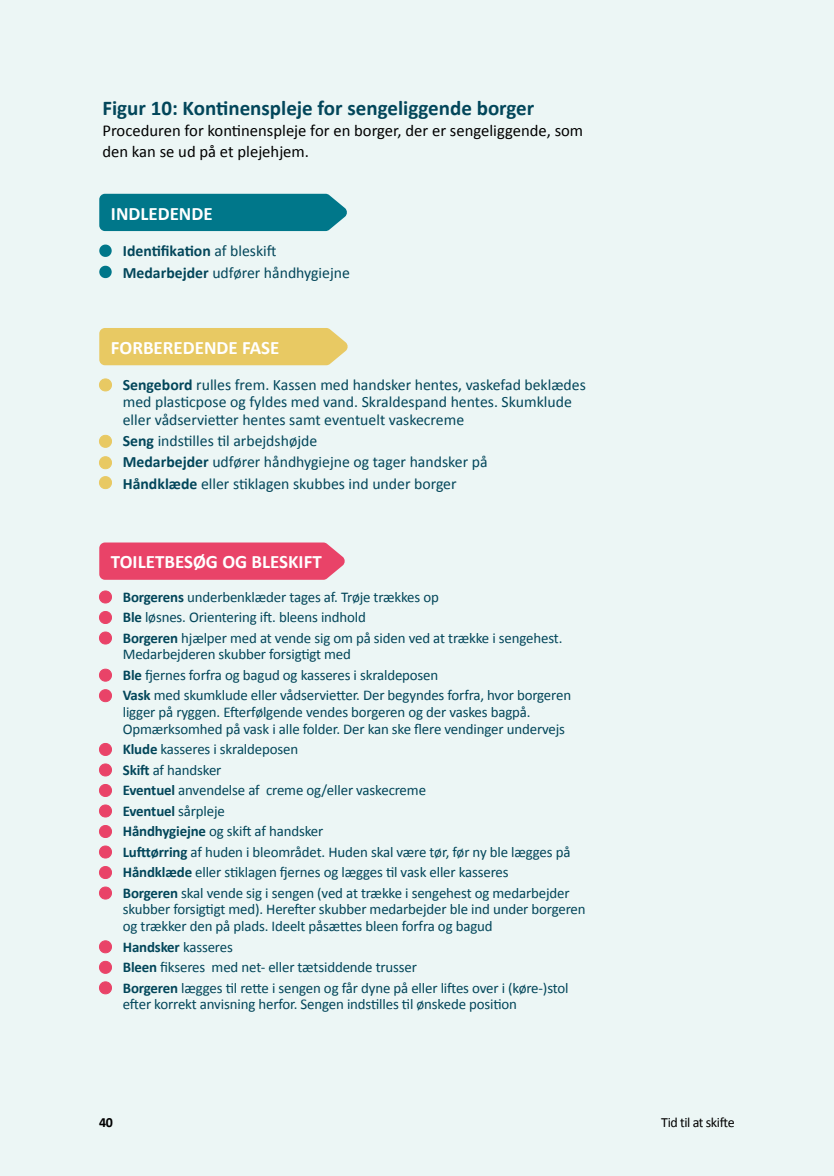
<style>
.page{position:relative;width:834px;height:1176px;background:#fff}
.page>*{position:absolute;margin:0;border:0;box-sizing:border-box;transform-origin:0 0}
.Figurnavn{font:700 21px "Calibri";color:#02465a}
.t1{font:700 18.9px "Calibri";color:#fff}
._05_Brød{font:16.62px/21px "Calibri";color:#000}
.Rollup_tekstur{font:15.75px/17.5px "Calibri";color:#02465a}
.Rollup_tekstur-2{font:700 15.75px "Calibri";color:#02465a}
.Rollup_tekstur-3{font:14.88px/16.6px "Calibri";letter-spacing:-.01em;color:#02465a}
.Rollup_tekstur-4{font:700 14.88px "Calibri";letter-spacing:-.01em;color:#02465a}
.t2{font:14px "Calibri";letter-spacing:-.03em;color:#000}
.t3{font:700 14px "Calibri";color:#000}
.s1{font-weight:400}
.s2{font-weight:700}
</style>
<div class="page">
<div style="left:0;top:0;width:833px;height:1176px;background:#ecf6f5"></div>
<div style="left:99px;top:194px;width:248px;height:37px;background:#00778a"></div>
<div style="left:99px;top:328px;width:249px;height:37px;background:#e8c963"></div>
<svg style="left:99px;top:542px;width:246px;height:38px;background:#e94c6f"></svg>
<svg style="left:99px;top:244px;width:13px;height:13px"></svg>
<svg style="left:99px;top:265px;width:13px;height:13px"></svg>
<svg style="left:99px;top:378px;width:13px;height:14px"></svg>
<svg style="left:99px;top:434px;width:13px;height:14px"></svg>
<svg style="left:99px;top:456px;width:13px;height:13px"></svg>
<svg style="left:99px;top:476px;width:13px;height:13px"></svg>
<svg style="left:99px;top:590px;width:13px;height:14px"></svg>
<svg style="left:99px;top:611px;width:13px;height:13px"></svg>
<svg style="left:99px;top:631px;width:13px;height:14px"></svg>
<svg style="left:99px;top:668px;width:13px;height:14px"></svg>
<svg style="left:99px;top:689px;width:13px;height:13px"></svg>
<svg style="left:99px;top:743px;width:13px;height:13px"></svg>
<svg style="left:99px;top:763px;width:13px;height:14px"></svg>
<svg style="left:99px;top:784px;width:13px;height:13px"></svg>
<svg style="left:99px;top:804px;width:13px;height:14px"></svg>
<svg style="left:99px;top:825px;width:13px;height:13px"></svg>
<svg style="left:99px;top:845px;width:13px;height:14px"></svg>
<svg style="left:99px;top:866px;width:13px;height:13px"></svg>
<svg style="left:99px;top:886px;width:13px;height:14px"></svg>
<svg style="left:99px;top:940px;width:13px;height:13px"></svg>
<svg style="left:99px;top:960px;width:13px;height:14px"></svg>
<svg style="left:99px;top:981px;width:13px;height:13px"></svg>
<p class="Figurnavn" style="left:102px;top:93px;width:433px">Figur 10: Kontinenspleje for sengeliggende borger</p>
<p class="_05_Brød" style="left:102px;top:119px;width:482px">Proceduren for kontinenspleje for en borger, der er sengeliggende, som den kan se ud på et plejehjem.</p>
<p class="t1" style="left:111px;top:200px;width:103px">INDLEDENDE</p>
<p class="Rollup_tekstur-2" style="left:123px;top:240px;width:155px">Identifikation <span class="s1">af bleskift</span></p>
<p class="Rollup_tekstur" style="left:123px;top:263px;width:229px"><span class="s2">Medarbejder</span> udfører håndhygiejne</p>
<p class="t1" style="left:111px;top:334px;width:170px">FORBEREDENDE FASE</p>
<p class="Rollup_tekstur" style="left:123px;top:375px;width:464px"><span class="s2">Sengebord</span> rulles frem. Kassen med handsker hentes, vaskefad beklædes med plasticpose og fyldes med vand. Skraldespand hentes. Skumklude eller vådservietter hentes samt eventuelt vaskecreme</p>
<p class="Rollup_tekstur" style="left:123px;top:432px;width:196px"><span class="s2">Seng</span> indstilles til arbejdshøjde</p>
<p class="Rollup_tekstur" style="left:123px;top:453px;width:366px"><span class="s2">Medarbejder</span> udfører håndhygiejne og tager handsker på</p>
<p class="Rollup_tekstur" style="left:123px;top:474px;width:335px"><span class="s2">Håndklæde</span> eller stiklagen skubbes ind under borger</p>
<p class="t1" style="left:111px;top:548px;width:212px">TOILETBESØG OG BLESKIFT</p>
<p class="Rollup_tekstur-3" style="left:123px;top:588px;width:317px"><span class="s2">Borgerens</span> underbenklæder tages af. Trøje trækkes op</p>
<p class="Rollup_tekstur-3" style="left:123px;top:608px;width:245px"><span class="s2">Ble</span> løsnes. Orientering ift. bleens indhold</p>
<p class="Rollup_tekstur-3" style="left:123px;top:629px;width:441px"><span class="s2">Borgeren</span> hjælper med at vende sig om på siden ved at trække i sengehest.<br>Medarbejderen skubber forsigtigt med</p>
<p class="Rollup_tekstur-3" style="left:123px;top:666px;width:317px"><span class="s2">Ble</span> fjernes forfra og bagud og kasseres i skraldeposen</p>
<p class="Rollup_tekstur-3" style="left:123px;top:687px;width:450px"><span class="s2">Vask</span> med skumklude eller vådservietter. Der begyndes forfra, hvor borgeren ligger på ryggen. Efterfølgende vendes borgeren og der vaskes bagpå.<br>Opmærksomhed på vask i alle folder. Der kan ske flere vendinger undervejs</p>
<p class="Rollup_tekstur-3" style="left:123px;top:740px;width:177px"><span class="s2">Klude</span> kasseres i skraldeposen</p>
<p class="Rollup_tekstur-3" style="left:123px;top:761px;width:100px"><span class="s2">Skift</span> af handsker</p>
<p class="Rollup_tekstur-3" style="left:123px;top:781px;width:305px"><span class="s2">Eventuel</span> anvendelse af creme og/eller vaskecreme</p>
<p class="Rollup_tekstur-4" style="left:123px;top:800px;width:104px">Eventuel <span class="s1">sårpleje</span></p>
<p class="Rollup_tekstur-3" style="left:123px;top:822px;width:202px"><span class="s2">Håndhygiejne</span> og skift af handsker</p>
<p class="Rollup_tekstur-3" style="left:123px;top:843px;width:449px"><span class="s2">Lufttørring</span> af huden i bleområdet. Huden skal være tør, før ny ble lægges på</p>
<p class="Rollup_tekstur-3" style="left:123px;top:863px;width:387px"><span class="s2">Håndklæde</span> eller stiklagen fjernes og lægges til vask eller kasseres</p>
<p class="Rollup_tekstur-3" style="left:123px;top:884px;width:464px"><span class="s2">Borgeren</span> skal vende sig i sengen (ved at trække i sengehest og medarbejder skubber forsigtigt med). Herefter skubber medarbejder ble ind under borgeren og trækker den på plads. Ideelt påsættes bleen forfra og bagud</p>
<p class="Rollup_tekstur-4" style="left:123px;top:936px;width:112px">Handsker <span class="s1">kasseres</span></p>
<p class="Rollup_tekstur-3" style="left:123px;top:958px;width:296px"><span class="s2">Bleen</span> fikseres med net- eller tætsiddende trusser</p>
<p class="Rollup_tekstur-3" style="left:123px;top:979px;width:447px"><span class="s2">Borgeren</span> lægges til rette i sengen og får dyne på eller liftes over i (køre-)stol efter korrekt anvisning herfor. Sengen indstilles til ønskede position</p>
<p class="t3" style="left:99px;top:1112px;width:15px">40</p>
<p class="t2" style="left:661px;top:1112px;width:75px">Tid til at skifte</p>
</div>
